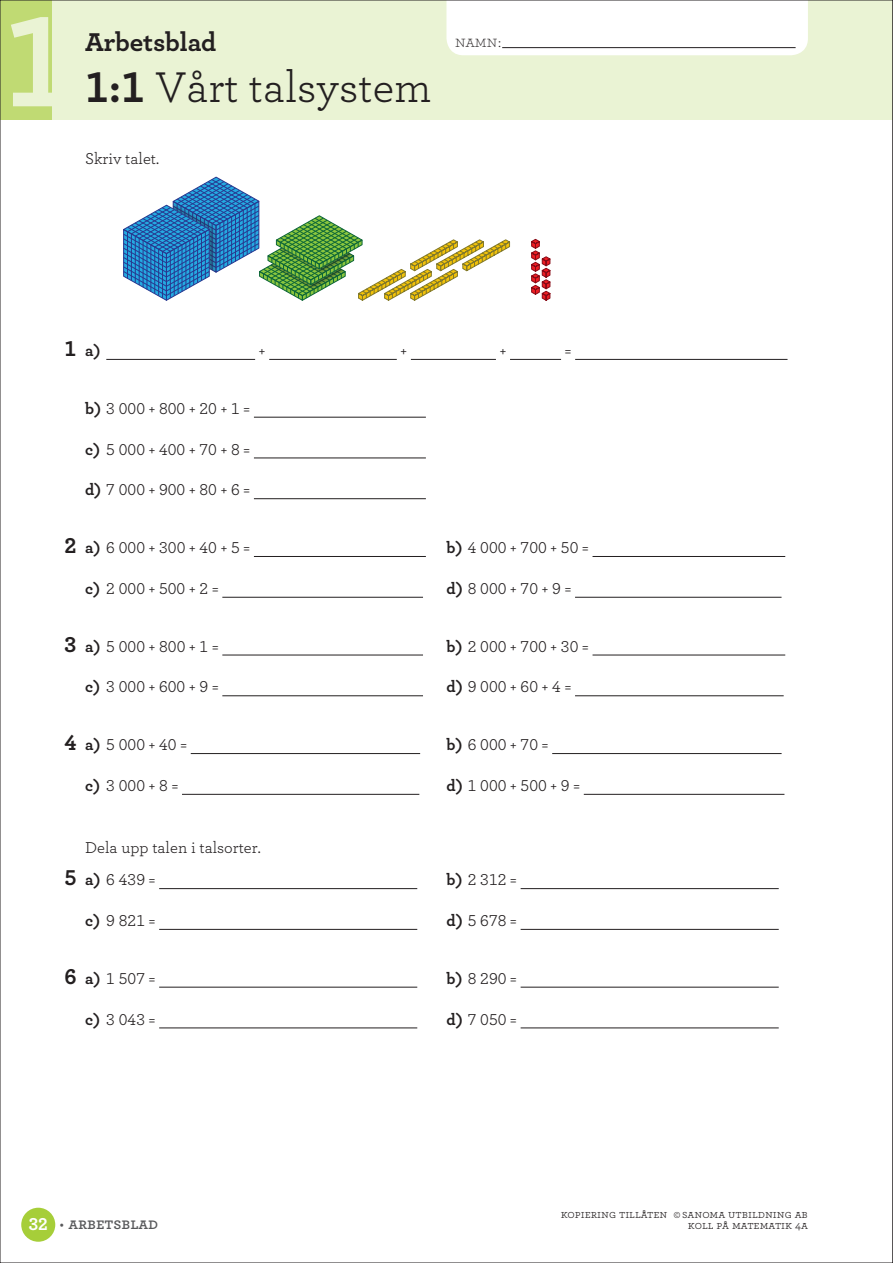
<style>
.page{position:relative;width:893px;height:1263px;background:#fff}
.page>*{position:absolute;margin:0;border:0;box-sizing:border-box;transform-origin:0 0}
.t1{font:700 135px "Archer";color:#eaf3d4}
.SU_Rubrik_1_Arbetsbl{font:45px "Archer";color:#231f20}
.t2{font:700 27px "Archer";letter-spacing:-.005em;color:#231f20}
.SU_Uppgift_abc_2-sp{font:16.5px "Archer";color:#231f20}
.SU_Uppgift_1_a_m_abc{font:16.5px "Archer";color:#231f20}
.SU_Brödtext_innan_up{font:16.5px "Archer";color:#231f20}
.t3{font:600 16.5px "Archer";color:#57585a}
.t4{font:300 16.5px "Archer";color:#231f20}
.SU_Uppgift_1_a_m_abc-2{font:700 16.5px "Archer";color:#231f20}
.t5{font:12px/10.5px "Archer";color:#231f20;text-align:right}
.s1{font-weight:700}
.s2{font-size:22.5px}
.s3{font-weight:700;font-size:22.5px}
.s4{font-weight:700;font-size:18px;color:#fff}
.s5{font-weight:400;font-size:18px}
</style>
<div class="page">
<div style="left:0;top:0;width:893px;height:119px;background:#eaf3d4"></div>
<div style="left:0;top:0;width:51px;height:119px;background:#c0da73"></div>
<div style="left:446px;top:2px;width:362px;height:53px;background:#fff"></div>
<hr style="left:502px;top:47px;width:294px;height:1px;background:#231f20">
<hr style="left:106px;top:359px;width:149px;height:1px;background:#231f20">
<hr style="left:269px;top:359px;width:128px;height:1px;background:#231f20">
<hr style="left:411px;top:359px;width:85px;height:1px;background:#231f20">
<hr style="left:510px;top:359px;width:51px;height:1px;background:#231f20">
<hr style="left:575px;top:359px;width:212px;height:1px;background:#231f20">
<hr style="left:254px;top:417px;width:172px;height:1px;background:#231f20">
<hr style="left:254px;top:458px;width:172px;height:1px;background:#231f20">
<hr style="left:254px;top:498px;width:172px;height:1px;background:#231f20">
<hr style="left:254px;top:556px;width:172px;height:1px;background:#231f20">
<hr style="left:592px;top:556px;width:193px;height:1px;background:#231f20">
<hr style="left:222px;top:597px;width:201px;height:1px;background:#231f20">
<hr style="left:575px;top:597px;width:206px;height:1px;background:#231f20">
<hr style="left:222px;top:655px;width:201px;height:1px;background:#231f20">
<hr style="left:592px;top:655px;width:193px;height:1px;background:#231f20">
<hr style="left:222px;top:695px;width:201px;height:1px;background:#231f20">
<hr style="left:575px;top:695px;width:209px;height:1px;background:#231f20">
<hr style="left:191px;top:753px;width:229px;height:1px;background:#231f20">
<hr style="left:552px;top:753px;width:230px;height:1px;background:#231f20">
<hr style="left:182px;top:794px;width:237px;height:1px;background:#231f20">
<hr style="left:584px;top:794px;width:200px;height:1px;background:#231f20">
<hr style="left:159px;top:888px;width:258px;height:1px;background:#231f20">
<hr style="left:521px;top:888px;width:258px;height:1px;background:#231f20">
<hr style="left:159px;top:929px;width:258px;height:1px;background:#231f20">
<hr style="left:521px;top:929px;width:258px;height:1px;background:#231f20">
<hr style="left:159px;top:987px;width:258px;height:1px;background:#231f20">
<hr style="left:521px;top:987px;width:258px;height:1px;background:#231f20">
<hr style="left:159px;top:1027px;width:258px;height:1px;background:#231f20">
<hr style="left:521px;top:1027px;width:258px;height:1px;background:#231f20">
<svg style="left:531px;top:239px;width:20px;height:62px"></svg>
<svg style="left:123px;top:176px;width:388px;height:125px"></svg>
<div style="left:21px;top:1208px;width:34px;height:34px;background:#a6ce39;border-radius:50%"></div>
<svg style="left:892px;top:0;width:1px;height:1263px"></svg>
<h1 class="t1" style="left:3px;top:-22px;width:73px">1</h1>
<h3 class="t2" style="left:85px;top:25px;width:133px">Arbetsblad</h3>
<p class="t4" style="left:455px;top:30px;width:48px">Namn:</p>
<p class="SU_Rubrik_1_Arbetsbl" style="left:85px;top:62px;width:348px"><span class="s1">1:1</span> Vårt talsystem</p>
<p class="SU_Brödtext_innan_up" style="left:85px;top:149px;width:76px">Skriv talet.</p>
<p class="SU_Uppgift_1_a_m_abc-2" style="left:65px;top:340px;width:38px"><span class="s2">1</span> a)</p>
<p class="SU_Uppgift_1_a_m_abc" style="left:259px;top:341px;width:8px">+</p>
<p class="SU_Uppgift_1_a_m_abc" style="left:401px;top:341px;width:8px">+</p>
<p class="SU_Uppgift_1_a_m_abc" style="left:500px;top:341px;width:8px">+</p>
<p class="SU_Uppgift_1_a_m_abc" style="left:565px;top:341px;width:8px">=</p>
<p class="SU_Uppgift_1_a_m_abc" style="left:85px;top:399px;width:167px"><span class="s1">b)</span> 3 000 + 800 + 20 + 1 =</p>
<p class="SU_Uppgift_abc_2-sp" style="left:85px;top:440px;width:167px"><span class="s1">c)</span> 5 000 + 400 + 70 + 8 =</p>
<p class="SU_Uppgift_abc_2-sp" style="left:85px;top:481px;width:167px"><span class="s1">d)</span> 7 000 + 900 + 80 + 6 =</p>
<p class="SU_Uppgift_1_a_m_abc" style="left:65px;top:539px;width:187px"><span class="s3">2</span> <span class="s1">a)</span> 6 000 + 300 + 40 + 5 =</p>
<p class="SU_Uppgift_1_a_m_abc" style="left:446px;top:539px;width:144px"><span class="s1">b)</span> 4 000 + 700 + 50 =</p>
<p class="SU_Uppgift_abc_2-sp" style="left:85px;top:579px;width:135px"><span class="s1">c)</span> 2 000 + 500 + 2 =</p>
<p class="SU_Uppgift_abc_2-sp" style="left:446px;top:579px;width:126px"><span class="s1">d)</span> 8 000 + 70 + 9 =</p>
<p class="SU_Uppgift_1_a_m_abc" style="left:65px;top:637px;width:155px"><span class="s3">3</span> <span class="s1">a)</span> 5 000 + 800 + 1 =</p>
<p class="SU_Uppgift_1_a_m_abc" style="left:446px;top:637px;width:144px"><span class="s1">b)</span> 2 000 + 700 + 30 =</p>
<p class="SU_Uppgift_abc_2-sp" style="left:85px;top:678px;width:135px"><span class="s1">c)</span> 3 000 + 600 + 9 =</p>
<p class="SU_Uppgift_abc_2-sp" style="left:446px;top:678px;width:126px"><span class="s1">d)</span> 9 000 + 60 + 4 =</p>
<p class="SU_Uppgift_1_a_m_abc" style="left:65px;top:736px;width:124px"><span class="s3">4</span> <span class="s1">a)</span> 5 000 + 40 =</p>
<p class="SU_Uppgift_1_a_m_abc" style="left:446px;top:736px;width:103px"><span class="s1">b)</span> 6 000 + 70 =</p>
<p class="SU_Uppgift_abc_2-sp" style="left:85px;top:776px;width:95px"><span class="s1">c)</span> 3 000 + 8 =</p>
<p class="SU_Uppgift_abc_2-sp" style="left:446px;top:776px;width:135px"><span class="s1">d)</span> 1 000 + 500 + 9 =</p>
<p class="SU_Brödtext_innan_up" style="left:85px;top:838px;width:177px">Dela upp talen i talsorter.</p>
<p class="SU_Uppgift_1_a_m_abc" style="left:65px;top:871px;width:92px"><span class="s3">5</span> <span class="s1">a)</span> 6 439 =</p>
<p class="SU_Uppgift_1_a_m_abc" style="left:446px;top:871px;width:72px"><span class="s1">b)</span> 2 312 =</p>
<p class="SU_Uppgift_abc_2-sp" style="left:85px;top:911px;width:72px"><span class="s1">c)</span> 9 821 =</p>
<p class="SU_Uppgift_abc_2-sp" style="left:446px;top:911px;width:72px"><span class="s1">d)</span> 5 678 =</p>
<p class="SU_Uppgift_1_a_m_abc" style="left:65px;top:969px;width:92px"><span class="s3">6</span> <span class="s1">a)</span> 1 507 =</p>
<p class="SU_Uppgift_1_a_m_abc" style="left:446px;top:969px;width:72px"><span class="s1">b)</span> 8 290 =</p>
<p class="SU_Uppgift_abc_2-sp" style="left:85px;top:1010px;width:72px"><span class="s1">c)</span> 3 043 =</p>
<p class="SU_Uppgift_abc_2-sp" style="left:446px;top:1010px;width:72px"><span class="s1">d)</span> 7 050 =</p>
<p class="t3" style="left:29px;top:1211px;width:131px"><span class="s4">32</span> <span class="s5">•</span> arbetsblad</p>
<p class="t5" style="left:561px;top:1208px;width:249px">kopiering tillåten © sanoma Utbildning ab<br>Koll på matematik 4A</p>
</div>
